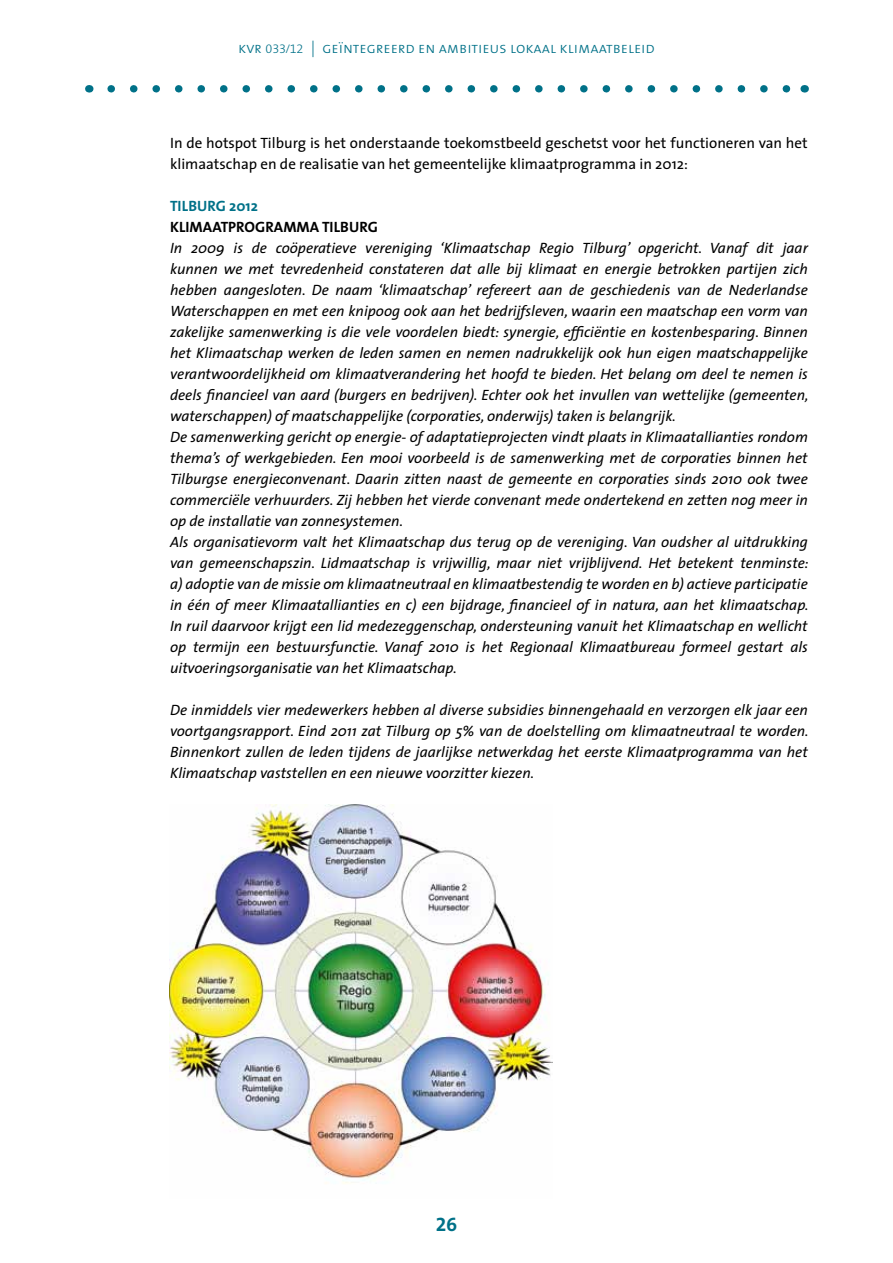
<style>
.page{position:relative;width:893px;height:1263px;background:#fff}
.page>*{position:absolute;margin:0;border:0;box-sizing:border-box;transform-origin:0 0}
.t1{font:19.5px "The Sans Bold Expert";color:#007188}
.t2{font:15.6px "The Sans Light Caps";color:#007188}
.t3{font:italic 15px/21px "The Sans";color:#000}
.t4{font:15px/21px "The Sans";color:#000}
.s1{font-family:"The Sans Light Expert";font-size:12.6px}
.s2{font-size:16.5px}
.s3{font-weight:700;font-style:normal;color:#007188}
.s4{font-weight:700;font-style:normal}
</style>
<div class="page">
<svg style="left:111px;top:85px;width:680px;height:8px"></svg>
<img style="left:169px;top:804px;width:383px;height:380px">
<p class="t2" style="left:238px;top:35px;width:418px">kvr <span class="s1">033/12</span> <span class="s2">|</span> geïntegreerd en ambitieus lokaal klimaatbeleid</p>
<p class="t4" style="left:170px;top:132px;width:639px">In de hotspot Tilburg is het onderstaande toekomstbeeld geschetst voor het functioneren van het klimaatschap en de realisatie van het gemeentelijke klimaatprogramma in 2012:</p>
<p class="t3" style="left:170px;top:195px;width:640px"><span class="s3">TILBURG 2012<br></span><span class="s4">KLIMAATPROGRAMMA TILBURG<br></span>In 2009 is de coöperatieve vereniging ‘Klimaatschap Regio Tilburg’ opgericht. Vanaf dit jaar kunnen we met tevredenheid constateren dat alle bij klimaat en energie betrokken partijen zich hebben aangesloten. De naam ‘klimaatschap’ refereert aan de geschiedenis van de Nederlandse Waterschappen en met een knipoog ook aan het bedrijfsleven, waarin een maatschap een vorm van zakelijke samenwerking is die vele voordelen biedt: synergie, efficiëntie en kostenbesparing. Binnen het Klimaatschap werken de leden samen en nemen nadrukkelijk ook hun eigen maatschappelijke verantwoordelijkheid om klimaatverandering het hoofd te bieden. Het belang om deel te nemen is deels financieel van aard (burgers en bedrijven). Echter ook het invullen van wettelijke (gemeenten, waterschappen) of maatschappelijke (corporaties, onderwijs) taken is belangrijk.<br>De samenwerking gericht op energie- of adaptatieprojecten vindt plaats in Klimaatallianties rondom thema’s of werkgebieden. Een mooi voorbeeld is de samenwerking met de corporaties binnen het Tilburgse energieconvenant. Daarin zitten naast de gemeente en corporaties sinds 2010 ook twee commerciële verhuurders. Zij hebben het vierde convenant mede ondertekend en zetten nog meer in op de installatie van zonnesystemen.<br>Als organisatievorm valt het Klimaatschap dus terug op de vereniging. Van oudsher al uitdrukking van gemeenschapszin. Lidmaatschap is vrijwillig, maar niet vrijblijvend. Het betekent tenminste: a) adoptie van de missie om klimaatneutraal en klimaatbestendig te worden en b) actieve participatie in één of meer Klimaatallianties en c) een bijdrage, financieel of in natura, aan het klimaatschap.<br>In ruil daarvoor krijgt een lid medezeggenschap, ondersteuning vanuit het Klimaatschap en wellicht op termijn een bestuursfunctie. Vanaf 2010 is het Regionaal Klimaatbureau formeel gestart als uitvoeringsorganisatie van het Klimaatschap.</p>
<p class="t3" style="left:170px;top:699px;width:640px;text-align:justify">De inmiddels vier medewerkers hebben al diverse subsidies binnengehaald en verzorgen elk jaar een voortgangsrapport. Eind 2011 zat Tilburg op 5% van de doelstelling om klimaatneutraal te worden.<br>Binnenkort zullen de leden tijdens de jaarlijkse netwerkdag het eerste Klimaatprogramma van het Klimaatschap vaststellen en een nieuwe voorzitter kiezen.</p>
<p class="t1" style="left:436px;top:1208px;width:23px">26</p>
</div>
